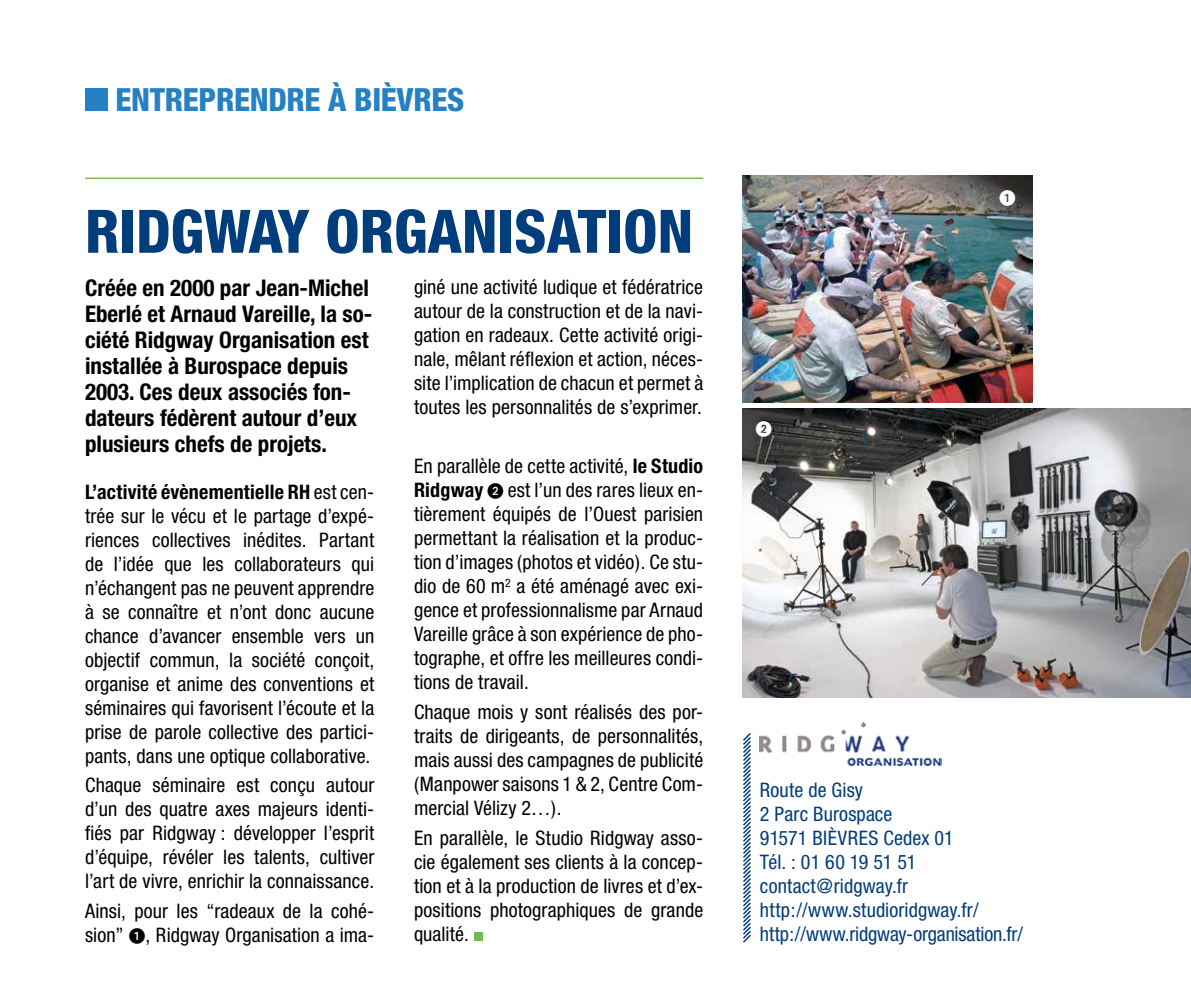
<style>
.page{position:relative;width:1191px;height:1004px;background:#fff}
.page>*{position:absolute;margin:0;border:0;box-sizing:border-box;transform-origin:0 0}
.t1{font:800 condensed 60px "Helvetica Neue";color:#003d7c}
.t2{font:800 condensed 32px "Helvetica Neue";letter-spacing:-.01em;color:#2581c4}
.t3{font:700 condensed 23px/26px "Helvetica Neue";color:#000}
.t4{font:condensed 20px/24px "Helvetica Neue";letter-spacing:.005em;color:#000;text-align:justify}
.t5{font:condensed 20px/24px "Helvetica Neue";letter-spacing:.005em;color:#003d7c}
.t6{font:16px "European Pi One";color:#fff}
.s1{font-weight:700}
.s2{font-family:"European Pi One";font-stretch:normal;font-size:16px}
</style>
<div class="page">
<div style="left:474px;top:931px;width:8px;height:9px;background:#75b94e"></div>
<img style="left:760px;top:722px;width:181px;height:45px">
<div style="left:85px;top:88px;width:23px;height:23px;background:#2581c4"></div>
<hr style="left:85px;top:178px;width:618px;height:1px;background:#75b94e">
<img style="left:743px;top:408px;width:448px;height:289px">
<img style="left:743px;top:176px;width:289px;height:226px">
<svg style="left:743px;top:733px;width:8px;height:210px"></svg>
<h2 class="t2" style="left:115px;top:80px;width:350px">ENTREPRENDRE À BIÈVRES</h2>
<h1 class="t1" style="left:85px;top:194px;width:609px">RIDGWAY ORGANISATION</h1>
<p class="t3" style="left:85px;top:274px;width:289px">Créée en 2000 par Jean-Michel<br>Eberlé et Arnaud Vareille, la so&shy;ciété Ridgway Organisation est installée à Burospace depuis<br>2003. Ces deux associés fon&shy;dateurs fédèrent autour d’eux plusieurs chefs de projets.</p>
<p class="t4" style="left:85px;top:479px;width:291px"><span class="s1">L’activité évènementielle RH</span> est cen&shy;trée sur le vécu et le partage d’expé&shy;riences collectives inédites. Partant de l’idée que les collaborateurs qui n’échangent pas ne peuvent apprendre à se connaître et n’ont donc aucune chance d’avancer ensemble vers un objectif commun, la société conçoit, organise et anime des conventions et séminaires qui favorisent l’écoute et la prise de parole collective des partici&shy;pants, dans une optique collaborative.</p>
<p class="t4" style="left:85px;top:773px;width:291px">Chaque séminaire est conçu autour d’un des quatre axes majeurs identi&shy;fiés par Ridgway : développer l’esprit d’équipe, révéler les talents, cultiver l’art de vivre, enrichir la connaissance.</p>
<p class="t4" style="left:85px;top:898px;width:291px">Ainsi, pour les “radeaux de la cohé&shy;sion” <span class="s2">1</span>, Ridgway Organisation a ima-</p>
<p class="t4" style="left:414px;top:274px;width:291px">giné une activité ludique et fédératrice autour de la construction et de la navi&shy;gation en radeaux. Cette activité origi&shy;nale, mêlant réflexion et action, néces&shy;site l’implication de chacun et permet à toutes les personnalités de s’exprimer.</p>
<p class="t4" style="left:414px;top:454px;width:291px">En parallèle de cette activité, <span class="s1">le Studio Ridgway</span> <span class="s2">2</span> est l’un des rares lieux en&shy;tièrement équipés de l’Ouest parisien permettant la réalisation et la produc&shy;tion d’images (photos et vidéo). Ce stu&shy;dio de 60 m<sup>2</sup> a été aménagé avec exi&shy;gence et professionnalisme par Arnaud Vareille grâce à son expérience de pho&shy;tographe, et offre les meilleures condi&shy;tions de travail.</p>
<p class="t4" style="left:414px;top:699px;width:291px">Chaque mois y sont réalisés des por&shy;traits de dirigeants, de personnalités, mais aussi des campagnes de publicité (Manpower saisons 1 &amp; 2, Centre Com&shy;mercial Vélizy 2…).</p>
<p class="t4" style="left:414px;top:825px;width:291px">En parallèle, le Studio Ridgway asso&shy;cie également ses clients à la concep&shy;tion et à la production de livres et d’ex&shy;positions photographiques de grande qualité.</p>
<p class="t6" style="left:755px;top:420px;width:17px">2</p>
<p class="t6" style="left:999px;top:189px;width:17px">1</p>
<p class="t5" style="left:760px;top:777px;width:264px">Route de Gisy<br>2 Parc Burospace<br>91571 BIÈVRES Cedex 01<br>Tél. : 01 60 19 51 51 contact@ridgway.fr http://www.studioridgway.fr/ http://www.ridgway-organisation.fr/</p>
</div>
